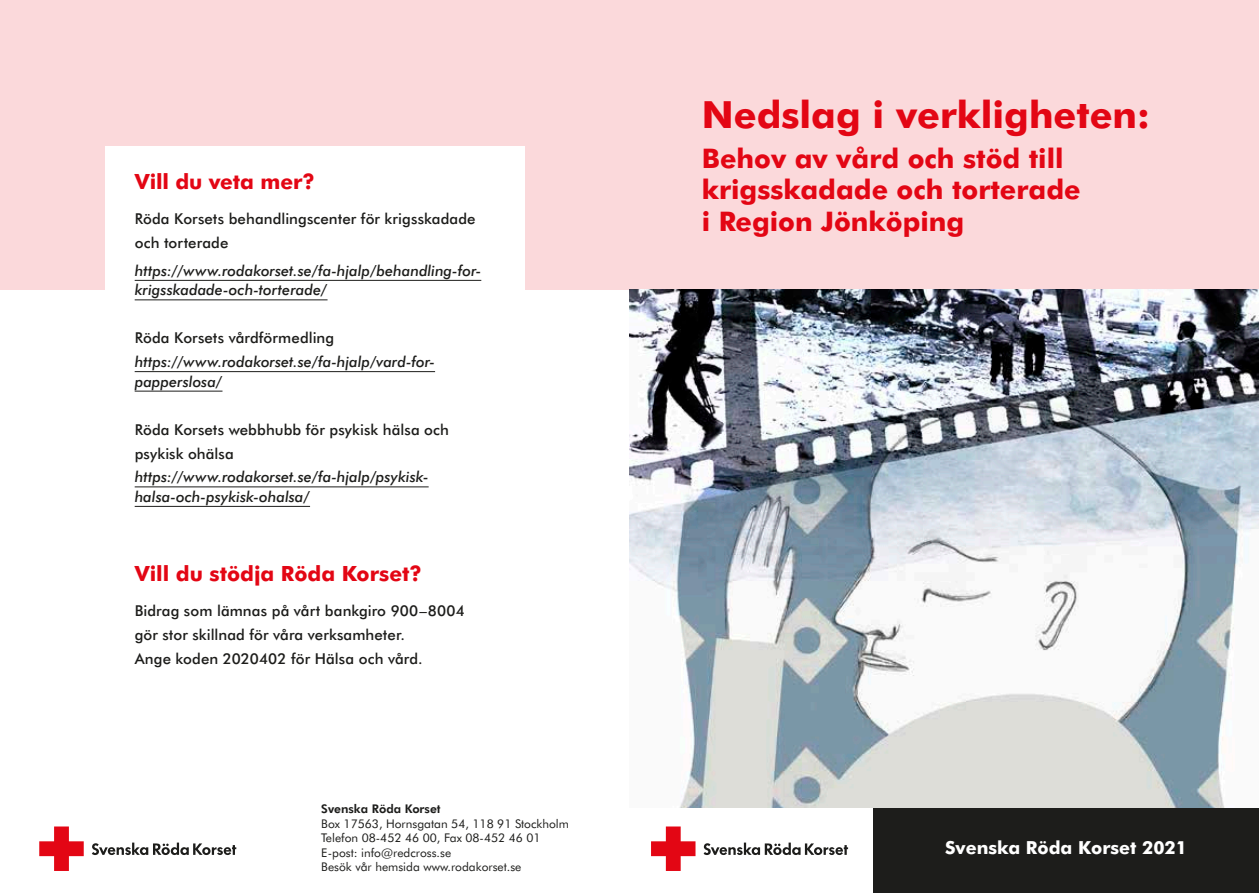
<style>
.page{position:relative;width:1259px;height:893px;background:#fff}
.page>*{position:absolute;margin:0;border:0;box-sizing:border-box;transform-origin:0 0}
.t1{font:700 37.5px "Futura BT";color:#e30614}
.t2{font:700 27px/31.5px "Futura BT";color:#e30614}
.t3{font:700 21px "Futura BT";letter-spacing:-.005em;color:#e30614}
.t4{font:700 18px "Futura BT";color:#fff}
.t5{font:500 15px/24px "Futura BT";letter-spacing:.005em;color:#1d1d1b}
.t6{font:italic 500 15px/19.5px "Futura BT";color:#1d1d1b}
.t7{font:12px/14.4px "Futura BT";color:#1d1d1b}
.t8{font:800 12px "Futura BT";color:#1d1d1b}
</style>
<div class="page">
<div style="left:0;top:0;width:1259px;height:289px;background:#fbd9db"></div>
<svg style="left:651px;top:826px;width:44px;height:45px"></svg>
<svg style="left:703px;top:843px;width:145px;height:12px"></svg>
<div style="left:873px;top:808px;width:386px;height:85px;background:#1d1d1b"></div>
<img style="left:629px;top:289px;width:630px;height:519px">
<div style="left:105px;top:147px;width:419px;height:556px;background:#fff"></div>
<hr style="left:135px;top:280px;width:346px;height:1px;background:#1d1d1b">
<hr style="left:135px;top:300px;width:192px;height:1px;background:#1d1d1b">
<hr style="left:135px;top:371px;width:300px;height:1px;background:#1d1d1b">
<hr style="left:135px;top:391px;width:87px;height:1px;background:#1d1d1b">
<hr style="left:135px;top:487px;width:294px;height:1px;background:#1d1d1b">
<hr style="left:135px;top:506px;width:175px;height:1px;background:#1d1d1b">
<svg style="left:39px;top:826px;width:45px;height:45px"></svg>
<svg style="left:92px;top:843px;width:144px;height:12px"></svg>
<h3 class="t3" style="left:135px;top:169px;width:182px">Vill du veta mer?</h3>
<p class="t5" style="left:135px;top:206px;width:342px">Röda Korsets behandlingscenter för krigsskadade och torterade</p>
<p class="t6" style="left:135px;top:261px;width:348px">https://www.rodakorset.se/fa-hjalp/behandling-for&shy;krigsskadade-och-torterade/</p>
<p class="t5" style="left:135px;top:326px;width:201px">Röda Korsets vårdförmedling</p>
<p class="t6" style="left:135px;top:352px;width:302px">https://www.rodakorset.se/fa-hjalp/vard-for&shy;papperslosa/</p>
<p class="t5" style="left:135px;top:417px;width:316px">Röda Korsets webbhubb för psykisk hälsa och psykisk ohälsa</p>
<p class="t6" style="left:135px;top:467px;width:295px">https://www.rodakorset.se/fa-hjalp/psykisk&shy;halsa-och-psykisk-ohalsa/</p>
<h3 class="t3" style="left:135px;top:561px;width:289px">Vill du stödja Röda Korset?</h3>
<p class="t5" style="left:135px;top:598px;width:332px">Bidrag som lämnas på vårt bankgiro 900–8004 gör stor skillnad för våra verksamheter.<br>Ange koden 2020402 för Hälsa och vård.</p>
<p class="t8" style="left:321px;top:802px;width:121px">Svenska Röda Korset</p>
<p class="t7" style="left:321px;top:816px;width:249px">Box 17563, Hornsgatan 54, 118 91 Stockholm Telefon 08-452 46 00, Fax 08-452 46 01<br>E-post: info@redcross.se<br>Besök vår hemsida www.rodakorset.se</p>
<h1 class="t1" style="left:702px;top:92px;width:450px">Nedslag i verkligheten:</h1>
<h2 class="t2" style="left:702px;top:142px;width:380px">Behov av vård och stöd till krigsskadade och torterade i Region Jönköping</h2>
<p class="t4" style="left:945px;top:837px;width:243px">Svenska Röda Korset 2021</p>
</div>
